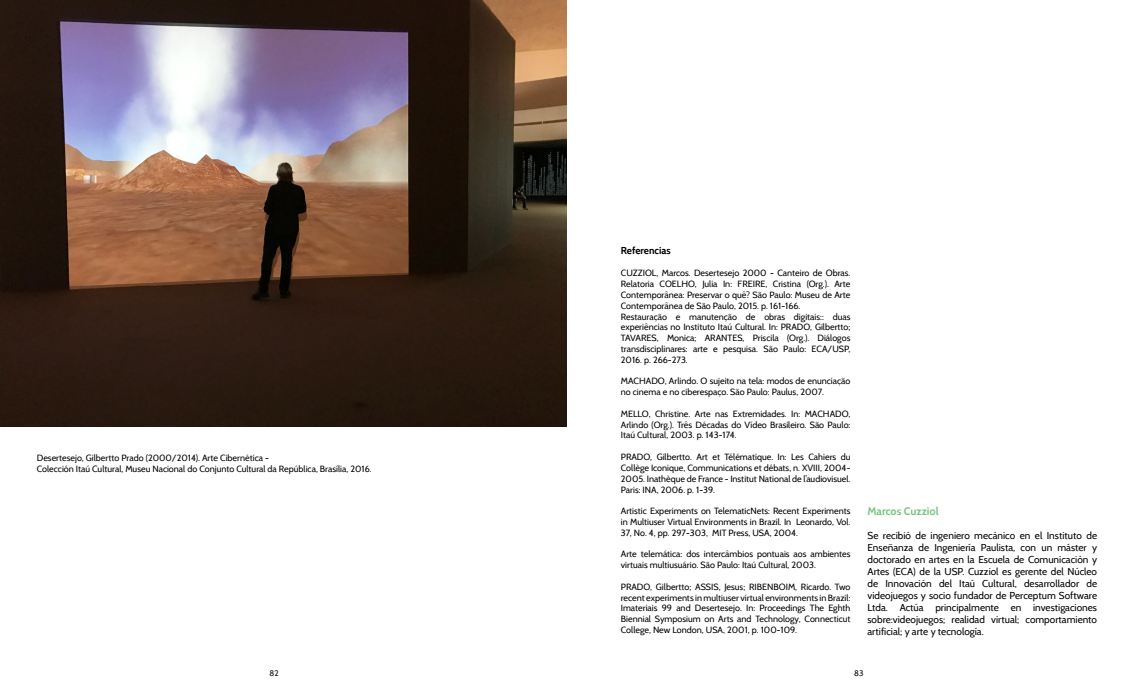
<style>
.page{position:relative;width:1134px;height:695px;background:#fff}
.page>*{position:absolute;margin:0;border:0;box-sizing:border-box;transform-origin:0 0}
.t1{font:700 11px "Cabin";color:#78c582}
.t2{font:10px/12px "Cabin";color:#000;text-align:justify}
.t3{font:700 10px "Cabin";color:#000}
.t4{font:9px/10.8px "Cabin";color:#000}
.t5{font:8px "Cabin";color:#000}
</style>
<div class="page">
<img style="left:0;top:0;width:567px;height:426px">
<p class="t4" style="left:37px;top:452px;width:336px">Desertesejo, Gilbertto Prado (2000/2014). Arte Cibernética -<br>Colección Itaú Cultural, Museu Nacional do Conjunto Cultural da República, Brasília, 2016.</p>
<p class="t3" style="left:621px;top:244px;width:51px">Referencias</p>
<p class="t4" style="left:621px;top:268px;width:231px">CUZZIOL, Marcos. Desertesejo 2000 - Canteiro de Obras.<br>Relatoria COELHO, Julia In: FREIRE, Cristina (Org.). Arte Contemporânea: Preservar o quê? São Paulo: Museu de Arte Contemporânea de São Paulo, 2015. p. 161-166.<br>Restauração e manutenção de obras digitais:: duas experiências no Instituto Itaú Cultural. In: PRADO, Gilbertto; TAVARES, Monica; ARANTES, Priscila (Org.). Diálogos transdisciplinares: arte e pesquisa. São Paulo: ECA/USP, 2016. p. 266-273.</p>
<p class="t4" style="left:621px;top:376px;width:231px">MACHADO, Arlindo. O sujeito na tela: modos de enunciação no cinema e no ciberespaço. São Paulo: Paulus, 2007.</p>
<p class="t4" style="left:621px;top:408px;width:231px;text-align:justify">MELLO, Christine. Arte nas Extremidades. In: MACHADO, Arlindo (Org.). Três Décadas do Vídeo Brasileiro. São Paulo:<br>Itaú Cultural, 2003. p. 143-174.</p>
<p class="t4" style="left:621px;top:451px;width:231px;text-align:justify">PRADO, Gilbertto. Art et Télématique. In: Les Cahiers du Collège Iconique, Communications et débats, n. XVIII, 2004- 2005. Inathèque de France - Institut National de l’audiovisuel.<br>Paris: INA, 2006. p. 1-39.</p>
<p class="t4" style="left:621px;top:505px;width:231px;text-align:justify">Artistic Experiments on TelematicNets: Recent Experiments in Multiuser Virtual Environments in Brazil. In Leonardo, Vol.<br>37, No. 4, pp. 297-303, MIT Press, USA, 2004.</p>
<p class="t4" style="left:621px;top:548px;width:231px">Arte telemática: dos intercâmbios pontuais aos ambientes virtuais multiusuário. São Paulo: Itaú Cultural, 2003.</p>
<p class="t4" style="left:621px;top:581px;width:231px;text-align:justify">PRADO, Gilbertto; ASSIS, Jesus; RIBENBOIM, Ricardo. Two recent experiments in multiuser virtual environments in Brazil:<br>Imateriais 99 and Desertesejo. In: Proceedings The Eghth Biennial Symposium on Arts and Technology, Connecticut College, New London, USA, 2001, p. 100-109.</p>
<p class="t1" style="left:867px;top:504px;width:73px">Marcos Cuzziol</p>
<p class="t2" style="left:867px;top:529px;width:231px">Se recibió de ingeniero mecánico en el Instituto de Enseñanza de Ingeniería Paulista, con un máster y doctorado en artes en la Escuela de Comunicación y Artes (ECA) de la USP. Cuzziol es gerente del Núcleo de Innovación del Itaú Cultural, desarrollador de videojuegos y socio fundador de Perceptum Software Ltda. Actúa principalmente en investigaciones sobre:videojuegos; realidad virtual; comportamiento artificial; y arte y tecnología.</p>
<p class="t5" style="left:270px;top:668px;width:11px">82</p>
<p class="t5" style="left:854px;top:668px;width:11px">83</p>
</div>
